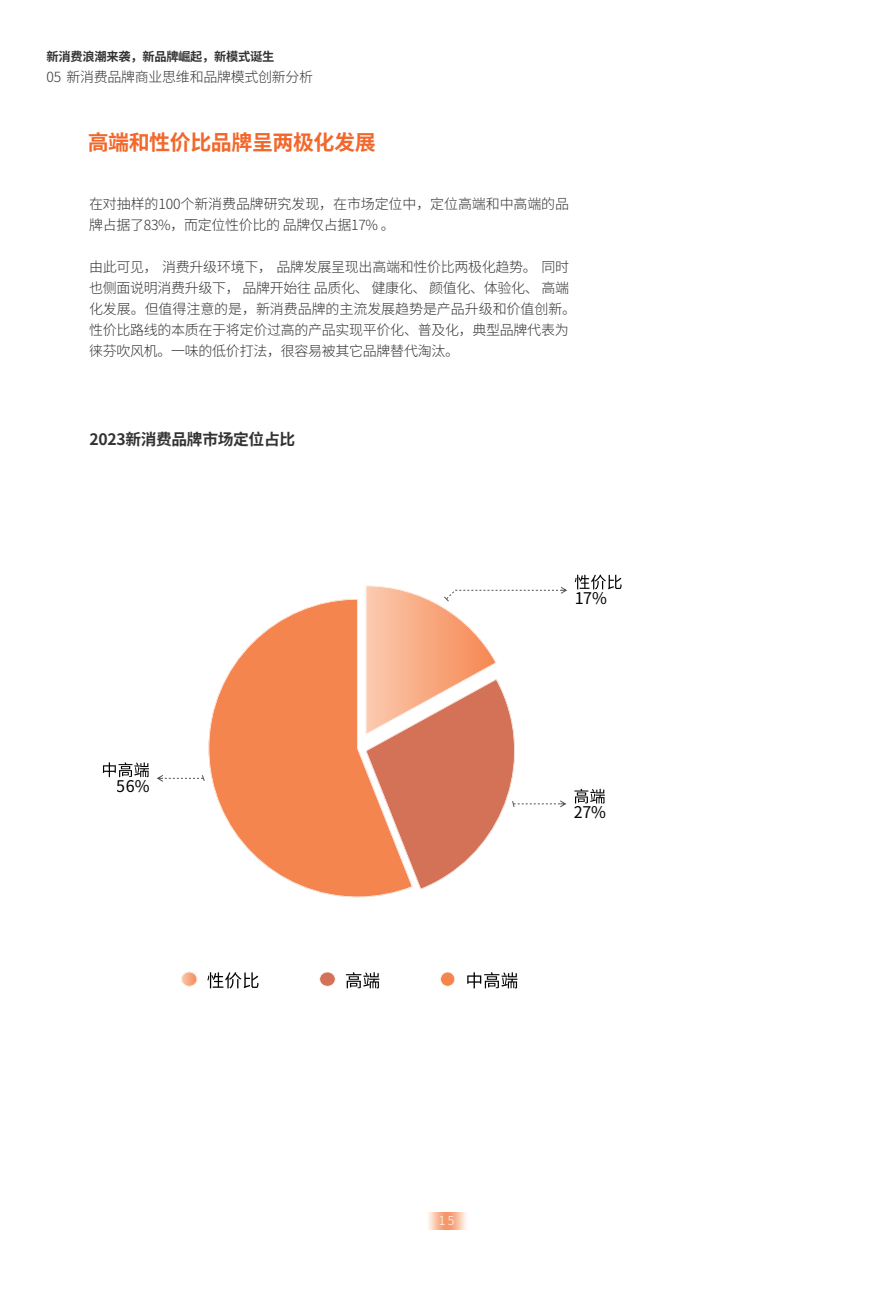
<style>
.page{position:relative;width:893px;height:1290px;background:#fff}
.page>*{position:absolute;margin:0;border:0;box-sizing:border-box;transform-origin:0 0}
.t1{font:700 21px "Source Han Sans CN";letter-spacing:-.02em;color:#f2682c}
.t2{font:16.1px "Source Han Sans CN";color:#030303}
.t3{font:700 15.75px "Source Han Sans CN";letter-spacing:-.02em;color:#333334}
.t4{font:300 14px/21px "Source Han Sans CN";letter-spacing:-.02em;color:#333334}
.t5{font:700 12.25px "Source Han Sans CN";letter-spacing:-.02em;color:#333334}
.t6{font:300 12.25px "Source Han Sans CN";color:#fff}
</style>
<div class="page">
<svg style="left:428px;top:1212px;width:38px;height:18px"></svg>
<svg style="left:209px;top:599px;width:197px;height:298px"></svg>
<svg style="left:157px;top:775px;width:6px;height:7px"></svg>
<div style="left:162px;top:778px;width:42px;height:1px;border:1px dashed #545657"></div>
<svg style="left:103px;top:762px;width:46px;height:15px"></svg>
<svg style="left:574px;top:789px;width:31px;height:14px"></svg>
<svg style="left:366px;top:585px;width:201px;height:304px"></svg>
<svg style="left:575px;top:575px;width:47px;height:14px"></svg>
<svg style="left:181px;top:972px;width:16px;height:14px"></svg>
<svg style="left:207px;top:972px;width:51px;height:16px"></svg>
<svg style="left:319px;top:972px;width:16px;height:14px"></svg>
<svg style="left:346px;top:972px;width:33px;height:16px"></svg>
<div style="left:440px;top:972px;width:15px;height:14px;background:#f5854f;border-radius:50%"></div>
<div style="left:440px;top:972px;width:15px;height:14px;border:1px solid #fff;border-radius:50%"></div>
<svg style="left:467px;top:972px;width:50px;height:16px"></svg>
<p class="t5" style="left:47px;top:50px;width:229px">新消费浪潮来袭，新品牌崛起，新模式诞生</p>
<p class="t4" style="left:47px;top:67px;width:268px">05 新消费品牌商业思维和品牌模式创新分析</p>
<h1 class="t1" style="left:88px;top:130px;width:289px">高端和性价比品牌呈两极化发展</h1>
<p class="t4" style="left:89px;top:194px;width:482px">在对抽样的100个新消费品牌研究发现，在市场定位中，定位高端和中高端的品牌占据了83%，而定位性价比的 品牌仅占据17% 。</p>
<p class="t4" style="left:89px;top:257px;width:489px">由此可见，消费升级环境下，品牌发展呈现出高端和性价比两极化趋势。同时也侧面说明消费升级下，品牌开始往品质化、健康化、颜值化、体验化、高端化发展。但值得注意的是，新消费品牌的主流发展趋势是产品升级和价值创新。性价比路线的本质在于将定价过高的产品实现平价化、普及化，典型品牌代表为徕芬吹风机。一味的低价打法，很容易被其它品牌替代淘汰。</p>
<p class="t3" style="left:90px;top:430px;width:207px">2023新消费品牌市场定位占比</p>
<p class="t2" style="left:117px;top:777px;width:34px">56%</p>
<p class="t2" style="left:574px;top:589px;width:34px">17%</p>
<p class="t2" style="left:573px;top:803px;width:34px">27%</p>
<p class="t6" style="left:439px;top:1214px;width:17px">1 5</p>
</div>
